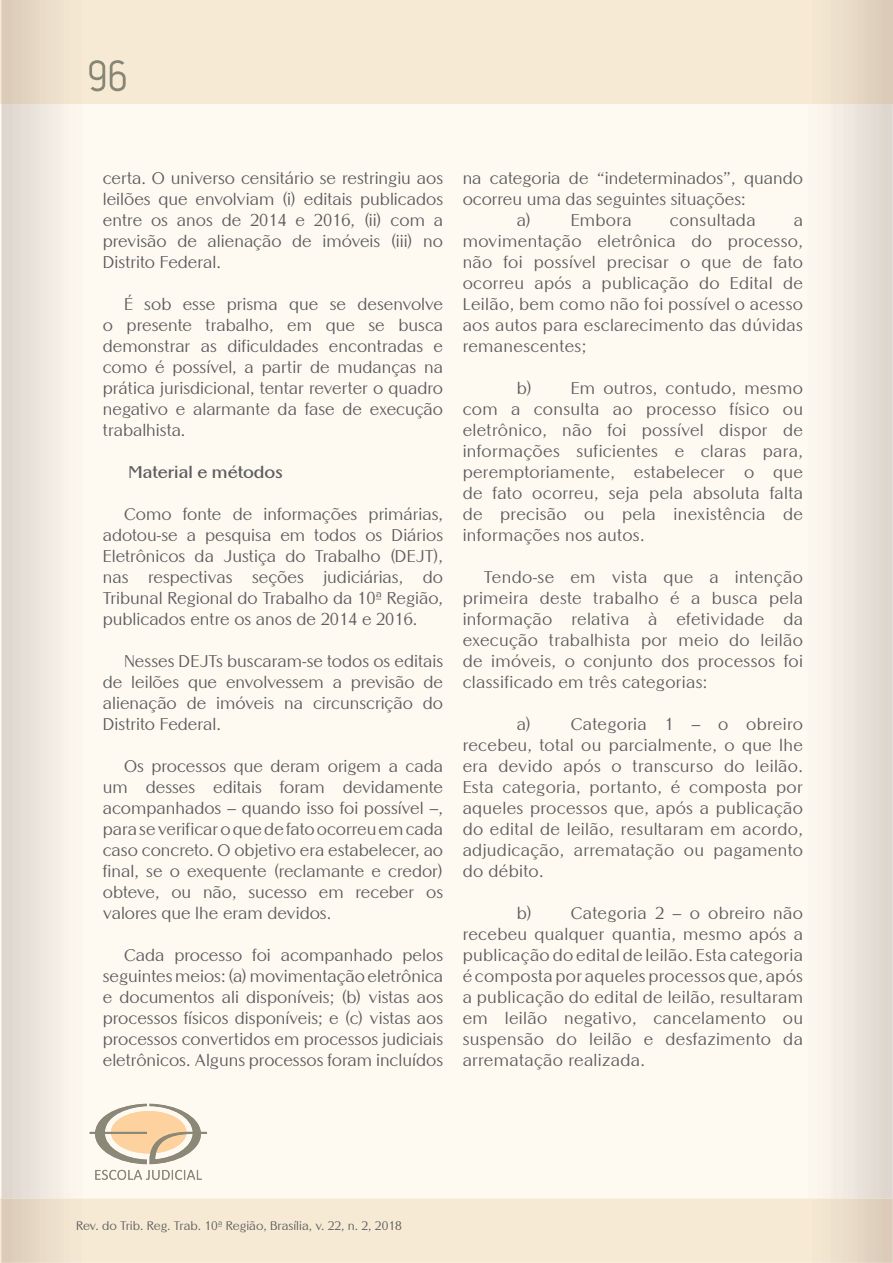
<style>
.page{position:relative;width:893px;height:1263px;background:#fff}
.page>*{position:absolute;margin:0;border:0;box-sizing:border-box;transform-origin:0 0}
.t1{font:16.5px/21px "Altrincham";color:#5c5d60;text-align:justify}
.t2{font:700 16.5px "Altrincham";color:#5c5d60}
.t3{font:16.5px "Altrincham";letter-spacing:.02em;color:#5c5d60}
.t4{font:12px "Altrincham";color:#5c5d60}
.s1{color:#5c5c5e}
</style>
<div class="page">
<hr style="left:0;top:1199px;width:1px;height:64px;background:#f7ead4">
<hr style="left:0;top:0;width:1px;height:104px;background:#f7ead4">
<img style="left:89px;top:60px;width:37px;height:31px">
<img style="left:90px;top:1104px;width:57px;height:60px">
<img style="left:149px;top:1104px;width:58px;height:60px">
<img style="left:102px;top:1170px;width:77px;height:10px">
<div style="left:77px;top:1221px;width:325px;height:12px;background:#f7ead4"></div>
<div style="left:103px;top:171px;width:340px;height:16px;background:#fffaf1"></div>
<div style="left:104px;top:191px;width:339px;height:17px;background:#fffaf1"></div>
<div style="left:103px;top:212px;width:340px;height:16px;background:#fffaf1"></div>
<div style="left:104px;top:233px;width:339px;height:17px;background:#fffaf1"></div>
<div style="left:125px;top:295px;width:318px;height:18px;background:#fffaf1"></div>
<div style="left:103px;top:319px;width:340px;height:15px;background:#fffaf1"></div>
<div style="left:103px;top:340px;width:340px;height:12px;background:#fffaf1"></div>
<div style="left:103px;top:360px;width:340px;height:16px;background:#fffaf1"></div>
<div style="left:104px;top:381px;width:339px;height:16px;background:#fffaf1"></div>
<div style="left:104px;top:403px;width:339px;height:15px;background:#fffaf1"></div>
<div style="left:124px;top:465px;width:158px;height:13px;background:#fffaf1"></div>
<div style="left:125px;top:507px;width:318px;height:16px;background:#fffaf1"></div>
<div style="left:103px;top:528px;width:340px;height:16px;background:#fffaf1"></div>
<div style="left:104px;top:548px;width:339px;height:17px;background:#fffaf1"></div>
<div style="left:104px;top:570px;width:339px;height:16px;background:#fffaf1"></div>
<div style="left:103px;top:592px;width:340px;height:15px;background:#fffaf1"></div>
<div style="left:104px;top:613px;width:312px;height:15px;background:#fffaf1"></div>
<div style="left:125px;top:655px;width:318px;height:12px;background:#fffaf1"></div>
<div style="left:103px;top:676px;width:340px;height:15px;background:#fffaf1"></div>
<div style="left:103px;top:696px;width:340px;height:16px;background:#fffaf1"></div>
<div style="left:125px;top:760px;width:318px;height:15px;background:#fffaf1"></div>
<div style="left:104px;top:781px;width:339px;height:12px;background:#fffaf1"></div>
<div style="left:103px;top:801px;width:340px;height:16px;background:#fffaf1"></div>
<div style="left:104px;top:823px;width:339px;height:15px;background:#fffaf1"></div>
<div style="left:103px;top:844px;width:340px;height:15px;background:#fffaf1"></div>
<div style="left:103px;top:863px;width:340px;height:17px;background:#fffaf1"></div>
<div style="left:103px;top:886px;width:340px;height:14px;background:#fffaf1"></div>
<div style="left:103px;top:907px;width:227px;height:15px;background:#fffaf1"></div>
<div style="left:125px;top:949px;width:318px;height:15px;background:#fffaf1"></div>
<div style="left:103px;top:968px;width:340px;height:17px;background:#fffaf1"></div>
<div style="left:103px;top:989px;width:340px;height:17px;background:#fffaf1"></div>
<div style="left:104px;top:1010px;width:339px;height:17px;background:#fffaf1"></div>
<div style="left:104px;top:1033px;width:339px;height:15px;background:#fffaf1"></div>
<div style="left:103px;top:1053px;width:340px;height:16px;background:#fffaf1"></div>
<div style="left:464px;top:172px;width:339px;height:15px;background:#fffaf1"></div>
<div style="left:463px;top:193px;width:281px;height:15px;background:#fffaf1"></div>
<div style="left:484px;top:212px;width:319px;height:16px;background:#fffaf1"></div>
<div style="left:464px;top:234px;width:339px;height:16px;background:#fffaf1"></div>
<div style="left:464px;top:255px;width:339px;height:16px;background:#fffaf1"></div>
<div style="left:463px;top:276px;width:340px;height:16px;background:#fffaf1"></div>
<div style="left:464px;top:297px;width:339px;height:16px;background:#fffaf1"></div>
<div style="left:463px;top:318px;width:340px;height:16px;background:#fffaf1"></div>
<div style="left:464px;top:340px;width:121px;height:14px;background:#fffaf1"></div>
<div style="left:484px;top:380px;width:319px;height:16px;background:#fffaf1"></div>
<div style="left:463px;top:402px;width:340px;height:16px;background:#fffaf1"></div>
<div style="left:463px;top:423px;width:340px;height:16px;background:#fffaf1"></div>
<div style="left:464px;top:445px;width:339px;height:15px;background:#fffaf1"></div>
<div style="left:464px;top:466px;width:339px;height:15px;background:#fffaf1"></div>
<div style="left:463px;top:487px;width:340px;height:15px;background:#fffaf1"></div>
<div style="left:463px;top:507px;width:340px;height:16px;background:#fffaf1"></div>
<div style="left:464px;top:529px;width:179px;height:16px;background:#fffaf1"></div>
<div style="left:484px;top:571px;width:319px;height:16px;background:#fffaf1"></div>
<div style="left:464px;top:591px;width:339px;height:16px;background:#fffaf1"></div>
<div style="left:464px;top:612px;width:339px;height:17px;background:#fffaf1"></div>
<div style="left:463px;top:634px;width:340px;height:16px;background:#fffaf1"></div>
<div style="left:463px;top:655px;width:340px;height:15px;background:#fffaf1"></div>
<div style="left:463px;top:675px;width:243px;height:16px;background:#fffaf1"></div>
<div style="left:484px;top:716px;width:319px;height:17px;background:#fffaf1"></div>
<div style="left:464px;top:739px;width:339px;height:15px;background:#fffaf1"></div>
<div style="left:463px;top:760px;width:340px;height:15px;background:#fffaf1"></div>
<div style="left:464px;top:781px;width:339px;height:15px;background:#fffaf1"></div>
<div style="left:463px;top:802px;width:340px;height:16px;background:#fffaf1"></div>
<div style="left:463px;top:823px;width:340px;height:14px;background:#fffaf1"></div>
<div style="left:463px;top:844px;width:340px;height:16px;background:#fffaf1"></div>
<div style="left:484px;top:905px;width:319px;height:17px;background:#fffaf1"></div>
<div style="left:464px;top:928px;width:339px;height:15px;background:#fffaf1"></div>
<div style="left:464px;top:949px;width:339px;height:16px;background:#fffaf1"></div>
<div style="left:463px;top:970px;width:340px;height:15px;background:#fffaf1"></div>
<div style="left:463px;top:991px;width:340px;height:16px;background:#fffaf1"></div>
<div style="left:463px;top:1012px;width:340px;height:15px;background:#fffaf1"></div>
<div style="left:463px;top:1033px;width:340px;height:15px;background:#fffaf1"></div>
<div style="left:463px;top:1054px;width:181px;height:16px;background:#fffaf1"></div>
<img style="left:892px;top:104px;width:1px;height:1159px">
<img style="left:892px;top:0;width:1px;height:104px">
<p class="t1" style="left:103px;top:169px;width:342px">certa. O universo censitário se restringiu aos leilões que envolviam (i) editais publicados entre os anos de 2014 e 2016, (ii) com a previsão de alienação de imóveis (iii) no Distrito Federal.</p>
<p class="t1" style="left:103px;top:295px;width:342px;text-indent:21px">É sob esse prisma que se desenvolve o presente trabalho, em que se busca demonstrar as dificuldades encontradas e como é possível, a partir de mudanças na prática jurisdicional, tentar reverter o quadro negativo e alarmante da fase de execução trabalhista.</p>
<p class="t2" style="left:129px;top:466px;width:156px">Material e métodos</p>
<p class="t1" style="left:103px;top:505px;width:342px;text-indent:21px">Como fonte de informações primárias, adotou-se a pesquisa em todos os Diários Eletrônicos da Justiça do Trabalho (DEJT), nas respectivas seções judiciárias, do Tribunal Regional do Trabalho da 10ª Região, publicados entre os anos de 2014 e 2016.</p>
<p class="t1" style="left:103px;top:652px;width:342px;text-indent:21px">Nesses DEJTs buscaram-se todos os editais de leilões que envolvessem a previsão de alienação de imóveis na circunscrição do Distrito Federal.</p>
<p class="t1" style="left:103px;top:757px;width:342px;text-indent:21px">Os processos que deram origem a cada um desses editais foram devidamente acompanhados – quando isso foi possível –, para se verificar o que de fato ocorreu em cada caso concreto. O objetivo era estabelecer, ao final, se o exequente (reclamante e credor) obteve, ou não, sucesso em receber os valores que lhe eram devidos.</p>
<p class="t1" style="left:103px;top:946px;width:342px;text-indent:21px">Cada processo foi acompanhado pelos seguintes meios: (a) movimentação eletrônica e documentos ali disponíveis; (b) vistas aos processos físicos disponíveis; e (c) vistas aos processos convertidos em processos judiciais eletrônicos. Alguns processos foram incluídos</p>
<p class="t1" style="left:463px;top:169px;width:342px">na categoria de “indeterminados”, quando</p>
<p class="t1" style="left:463px;top:190px;width:285px">ocorreu uma das seguintes situações:</p>
<p class="t1" style="left:517px;top:211px;width:117px">a) Embora</p>
<p class="t3" style="left:670px;top:214px;width:87px">consultada</p>
<p class="t1" style="left:463px;top:211px;width:342px;text-indent:331px">a movimentação eletrônica do processo, não foi possível precisar o que de fato ocorreu após a publicação do Edital de Leilão, bem como não foi possível o acesso aos autos para esclarecimento das dúvidas remanescentes;</p>
<p class="t1" style="left:463px;top:379px;width:342px;text-indent:54px">b) Em outros, contudo, mesmo com a consulta ao processo físico ou eletrônico, não foi possível dispor de informações suficientes e claras para, peremptoriamente, estabelecer o que de fato ocorreu, seja pela absoluta falta de precisão ou pela inexistência de informações nos autos.</p>
<p class="t1" style="left:463px;top:568px;width:342px;text-indent:21px">Tendo-se em vista que a intenção primeira deste trabalho é a busca pela informação relativa à efetividade da execução trabalhista por meio do leilão de imóveis, o conjunto dos processos foi classificado em três categorias:</p>
<p class="t1" style="left:463px;top:715px;width:342px;text-indent:54px">a) Categoria 1 – o obreiro recebeu, total ou parcialmente, o que lhe era devido após o transcurso do leilão.<br>Esta categoria, portanto, é composta por aqueles processos que, após a publicação do edital de leilão, resultaram em acordo, adjudicação, arrematação ou pagamento do débito.</p>
<p class="t1" style="left:463px;top:904px;width:342px;text-indent:54px">b) Categoria 2 – o obreiro não recebeu qualquer quantia, mesmo após a publicação do edital de leilão. Esta categoria é composta por aqueles processos que, após a publicação do edital de leilão, resultaram em leilão negativo, cancelamento ou suspensão do leilão e desfazimento da arrematação realizada.</p>
<p class="t4" style="left:76px;top:1221px;width:327px"><span class="s1">Rev</span>. do Trib. Reg. Trab. 10ª Região, Brasília, v. 22, n. 2, 2018</p>
</div>
